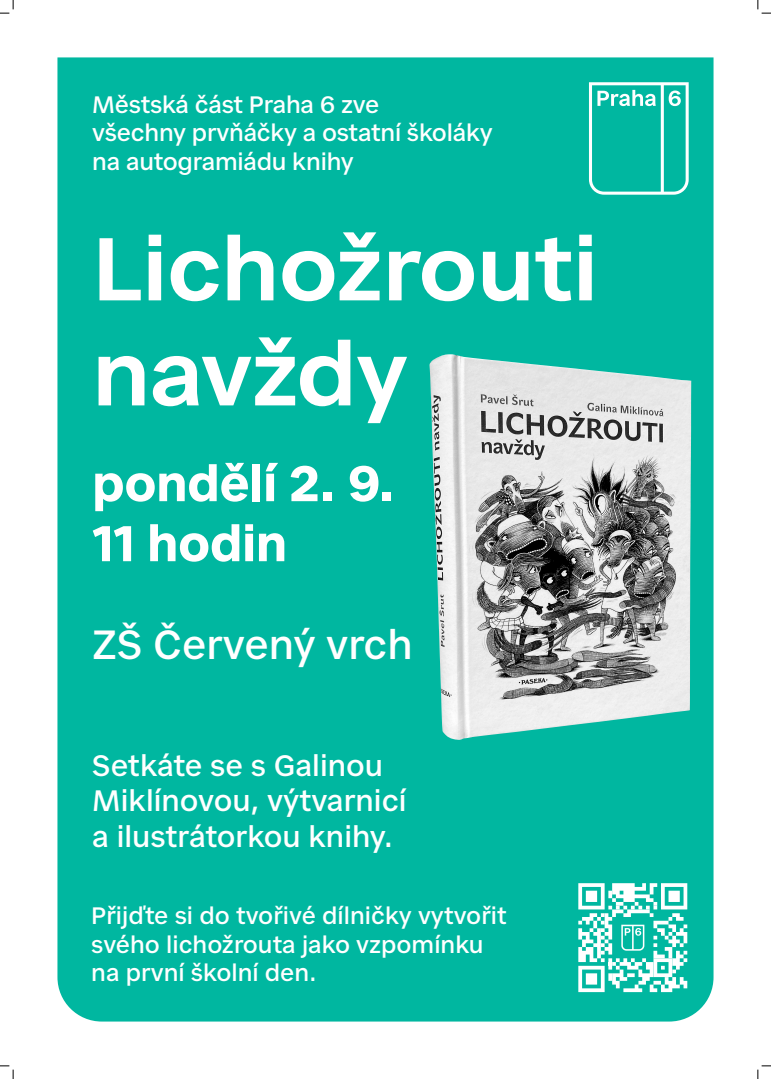
<style>
.page{position:relative;width:771px;height:1079px;background:#fff}
.page>*{position:absolute;margin:0;border:0;box-sizing:border-box;transform-origin:0 0}
.t1{font:600 88.75px/105px "Civil Premium";letter-spacing:-.005em;color:#fff;scale:1.05 1}
.t2{font:700 50px "Civil Premium";color:#fff}
.t3{font:500 40.69px "Civil Premium";color:#fff}
.t4{font:500 29.5px/35.4px "Civil Premium";color:#fff}
.t5{font:500 23.75px/28.5px "Civil Premium";letter-spacing:-.01em;color:#fff}
</style>
<div class="page">
<div style="left:57px;top:57px;width:656px;height:964px;background:#00b7a0"></div>
<img style="left:429px;top:354px;width:262px;height:386px">
<svg style="left:588px;top:82px;width:100px;height:113px;background:#28c2ae"></svg>
<svg style="left:578px;top:883px;width:109px;height:109px"></svg>
<svg style="left:0;top:0;width:14px;height:14px"></svg>
<svg style="left:0;top:1065px;width:14px;height:14px"></svg>
<svg style="left:757px;top:0;width:13px;height:14px"></svg>
<svg style="left:757px;top:1065px;width:13px;height:14px"></svg>
<p class="t5" style="left:92px;top:88px;width:402px">Městská část Praha 6 zve<br>všechny prvňáčky a ostatní školáky na autogramiádu knihy</p>
<p class="t1" style="left:92px;top:208px;width:483px">Lichožrouti navždy</p>
<p class="t2" style="left:92px;top:446px;width:303px">pondělí 2. 9.</p>
<p class="t2" style="left:92px;top:506px;width:196px">11 hodin</p>
<p class="t3" style="left:92px;top:614px;width:322px">ZŠ Červený vrch</p>
<p class="t4" style="left:92px;top:745px;width:316px">Setkáte se s Galinou<br>Miklínovou, výtvarnicí a ilustrátorkou knihy.</p>
<p class="t5" style="left:91px;top:899px;width:417px">Přijďte si do tvořivé dílničky vytvořit svého lichožrouta jako vzpomínku na první školní den.</p>
</div>
